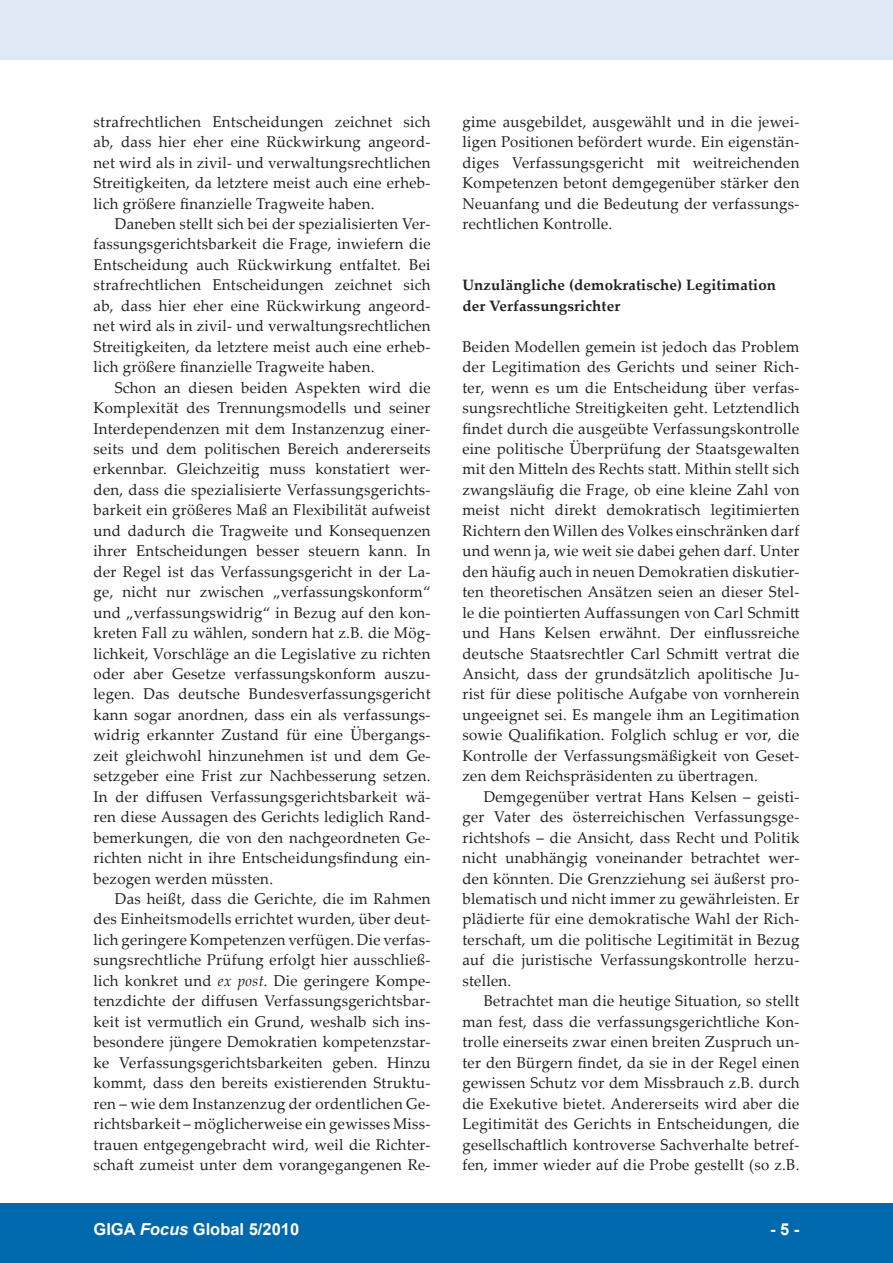
<style>
.page{position:relative;width:893px;height:1263px;background:#fff}
.page>*{position:absolute;margin:0;border:0;box-sizing:border-box;transform-origin:0 0}
.t1{font:700 16.5px "Arial";color:#fff}
.t2{font:15.6px/20.4px "Palatino Linotype";letter-spacing:.02em;color:#231f20;text-align:justify;scale:.96 1}
.t3{font:700 15px/20.4px "Palatino Linotype";letter-spacing:.01em;color:#231f20}
.s1{font-style:italic}
</style>
<div class="page">
<div style="left:0;top:1203px;width:893px;height:60px;background:#0068ac"></div>
<div style="left:0;top:0;width:893px;height:60px;background:#dfe8f4"></div>
<p class="t2" style="left:94px;top:111px;width:353px">strafrechtlichen Entscheidungen zeichnet sich ab, dass hier eher eine Rückwirkung angeord&shy;net wird als in zivil- und verwaltungsrechtlichen Streitigkeiten, da letztere meist auch eine erheb&shy;lich größere finanzielle Tragweite haben.</p>
<p class="t2" style="left:94px;top:213px;width:353px;text-indent:21px">Daneben stellt sich bei der spezialisierten Ver&shy;fassungsgerichtsbarkeit die Frage, inwiefern die Entscheidung auch Rückwirkung entfaltet. Bei strafrechtlichen Entscheidungen zeichnet sich ab, dass hier eher eine Rückwirkung angeord&shy;net wird als in zivil- und verwaltungsrechtlichen Streitigkeiten, da letztere meist auch eine erheb&shy;lich größere finanzielle Tragweite haben.</p>
<p class="t2" style="left:94px;top:377px;width:353px;text-indent:21px">Schon an diesen beiden Aspekten wird die Komplexität des Trennungsmodells und seiner Interdependenzen mit dem Instanzenzug einer&shy;seits und dem politischen Bereich andererseits erkennbar. Gleichzeitig muss konstatiert wer&shy;den, dass die spezialisierte Verfassungsgerichts&shy;barkeit ein größeres Maß an Flexibilität aufweist und dadurch die Tragweite und Konsequenzen ihrer Entscheidungen besser steuern kann. In der Regel ist das Verfassungsgericht in der La&shy;ge, nicht nur zwischen „verfassungskonform“ und „verfassungswidrig“ in Bezug auf den kon&shy;kreten Fall zu wählen, sondern hat z.B. die Mög&shy;lichkeit, Vorschläge an die Legislative zu richten oder aber Gesetze verfassungskonform auszu&shy;legen. Das deutsche Bundesverfassungsgericht kann sogar anordnen, dass ein als verfassungs&shy;widrig erkannter Zustand für eine Übergangs&shy;zeit gleichwohl hinzunehmen ist und dem Ge&shy;setzgeber eine Frist zur Nachbesserung setzen.<br>In der diffusen Verfassungsgerichtsbarkeit wä&shy;ren diese Aussagen des Gerichts lediglich Rand&shy;bemerkungen, die von den nachgeordneten Ge&shy;richten nicht in ihre Entscheidungsfindung ein&shy;bezogen werden müssten.</p>
<p class="t2" style="left:94px;top:888px;width:353px;text-indent:21px">Das heißt, dass die Gerichte, die im Rahmen des Einheitsmodells errichtet wurden, über deut&shy;lich geringere Kompetenzen verfügen. Die verfas&shy;sungsrechtliche Prüfung erfolgt hier ausschließ&shy;lich konkret und <span class="s1">ex post</span>. Die geringere Kompe&shy;tenzdichte der diffusen Verfassungsgerichtsbar&shy;keit ist vermutlich ein Grund, weshalb sich ins&shy;besondere jüngere Demokratien kompetenzstar&shy;ke Verfassungsgerichtsbarkeiten geben. Hinzu kommt, dass den bereits existierenden Struktu&shy;ren – wie dem Instanzenzug der ordentlichen Ge&shy;richtsbarkeit – möglicherweise ein gewisses Miss&shy;trauen entgegengebracht wird, weil die Richter&shy;schaft zumeist unter dem vorangegangenen Re-</p>
<p class="t2" style="left:462px;top:111px;width:353px">gime ausgebildet, ausgewählt und in die jewei&shy;ligen Positionen befördert wurde. Ein eigenstän&shy;diges Verfassungsgericht mit weitreichenden Kompetenzen betont demgegenüber stärker den Neuanfang und die Bedeutung der verfassungs&shy;rechtlichen Kontrolle.</p>
<p class="t3" style="left:462px;top:275px;width:315px">Unzulängliche (demokratische) Legitimation der Verfassungsrichter</p>
<p class="t2" style="left:462px;top:336px;width:353px">Beiden Modellen gemein ist jedoch das Problem der Legitimation des Gerichts und seiner Rich&shy;ter, wenn es um die Entscheidung über verfas&shy;sungsrechtliche Streitigkeiten geht. Letztendlich findet durch die ausgeübte Verfassungskontrolle eine politische Überprüfung der Staatsgewalten mit den Mitteln des Rechts statt. Mithin stellt sich zwangsläufig die Frage, ob eine kleine Zahl von meist nicht direkt demokratisch legitimierten Richtern den Willen des Volkes einschränken darf und wenn ja, wie weit sie dabei gehen darf. Unter den häufig auch in neuen Demokratien diskutier&shy;ten theoretischen Ansätzen seien an dieser Stel&shy;le die pointierten Auffassungen von Carl Schmitt und Hans Kelsen erwähnt. Der einflussreiche deutsche Staatsrechtler Carl Schmitt vertrat die Ansicht, dass der grundsätzlich apolitische Ju&shy;rist für diese politische Aufgabe von vornherein ungeeignet sei. Es mangele ihm an Legitimation sowie Qualifikation. Folglich schlug er vor, die Kontrolle der Verfassungsmäßigkeit von Geset&shy;zen dem Reichspräsidenten zu übertragen.</p>
<p class="t2" style="left:462px;top:786px;width:353px;text-indent:21px">Demgegenüber vertrat Hans Kelsen – geisti&shy;ger Vater des österreichischen Verfassungsge&shy;richtshofs – die Ansicht, dass Recht und Politik nicht unabhängig voneinander betrachtet wer&shy;den könnten. Die Grenzziehung sei äußerst pro&shy;blematisch und nicht immer zu gewährleisten. Er plädierte für eine demokratische Wahl der Rich&shy;terschaft, um die politische Legitimität in Bezug auf die juristische Verfassungskontrolle herzu&shy;stellen.</p>
<p class="t2" style="left:462px;top:990px;width:353px;text-indent:21px">Betrachtet man die heutige Situation, so stellt man fest, dass die verfassungsgerichtliche Kon&shy;trolle einerseits zwar einen breiten Zuspruch un&shy;ter den Bürgern findet, da sie in der Regel einen gewissen Schutz vor dem Missbrauch z.B. durch die Exekutive bietet. Andererseits wird aber die Legitimität des Gerichts in Entscheidungen, die gesellschaftlich kontroverse Sachverhalte betref&shy;fen, immer wieder auf die Probe gestellt (so z.B.</p>
<p class="t1" style="left:94px;top:1218px;width:207px">GIGA <span class="s1">Focus</span> Global 5/2010</p>
<p class="t1" style="left:770px;top:1218px;width:31px">- -</p>
</div>
